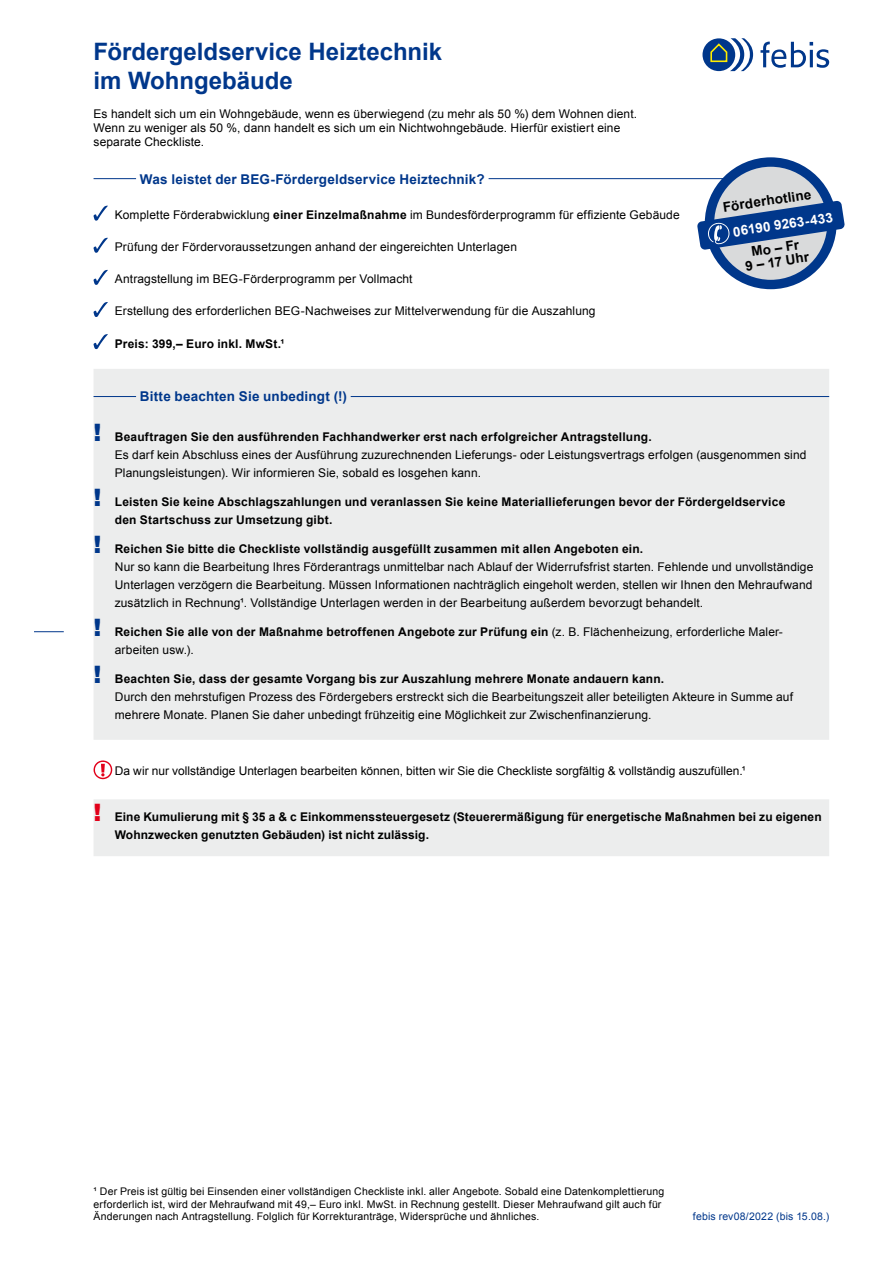
<style>
.page{position:relative;width:893px;height:1263px;background:#fff}
.page>*{position:absolute;margin:0;border:0;box-sizing:border-box;transform-origin:0 0}
.t1{font:700 24px/28.8px "Arial";color:#00378b}
.t2{font:700 13.5px "Arial";letter-spacing:.015em;color:#00378b}
.t3{font:700 13.5px/13.5px "Arial";color:#000;text-align:center}
.t4{font:700 13.5px "Arial";color:#fff}
.t5{font:12px/18px "Arial";letter-spacing:.01em;color:#000}
.t6{font:700 12px/18px "Arial";letter-spacing:.015em;color:#000}
.t7{font:10.5px/12.6px "Arial";letter-spacing:.015em;color:#000}
.t8{font:10.5px "Arial";letter-spacing:.015em;color:#00378b}
.s1{font-weight:700}
.s2{font-weight:900;font-size:24px;color:#00378b}
.s3{font-weight:400}
.s4{font-weight:900;font-size:24px;color:#e2001a}
</style>
<div class="page">
<hr style="left:34px;top:631px;width:30px;height:1px;background:#00378b">
<svg style="left:702px;top:38px;width:33px;height:33px"></svg>
<svg style="left:709px;top:38px;width:44px;height:33px"></svg>
<svg style="left:760px;top:42px;width:69px;height:26px"></svg>
<svg style="left:94px;top:369px;width:735px;height:487px;background:#eeefef"></svg>
<hr style="left:94px;top:178px;width:42px;height:1px;background:#00378b">
<hr style="left:489px;top:178px;width:274px;height:1px;background:#00378b">
<svg style="left:94px;top:206px;width:14px;height:15px"></svg>
<svg style="left:94px;top:238px;width:14px;height:15px"></svg>
<svg style="left:94px;top:270px;width:14px;height:15px"></svg>
<svg style="left:94px;top:302px;width:14px;height:15px"></svg>
<svg style="left:94px;top:334px;width:14px;height:15px"></svg>
<hr style="left:94px;top:396px;width:42px;height:1px;background:#00378b">
<hr style="left:351px;top:396px;width:478px;height:1px;background:#00378b">
<svg style="left:93px;top:760px;width:19px;height:19px"></svg>
<svg style="left:709px;top:162px;width:123px;height:122px;background:#b5becd"></svg>
<div style="left:705px;top:157px;width:132px;height:132px;border:9px solid #00378b;border-radius:50%"></div>
<svg style="left:697px;top:201px;width:148px;height:49px;background:#587aad"></svg>
<h1 class="t1" style="left:94px;top:38px;width:350px">Fördergeldservice Heiztechnik im Wohngebäude</h1>
<p class="t5" style="left:94px;top:106px;width:545px;line-height:14.4px">Es handelt sich um ein Wohngebäude, wenn es überwiegend (zu mehr als 50 %) dem Wohnen dient.<br>Wenn zu weniger als 50 %, dann handelt es sich um ein Nichtwohngebäude. Hierfür existiert eine separate Checkliste.</p>
<p class="t2" style="left:140px;top:170px;width:346px">Was leistet der BEG-Fördergeldservice Heiztechnik?</p>
<p class="t5" style="left:115px;top:206px;width:566px">Komplette Förderabwicklung <span class="s1">einer Einzelmaßnahme</span> im Bundesförderprogramm für effiziente Gebäude</p>
<p class="t5" style="left:115px;top:238px;width:404px">Prüfung der Fördervoraussetzungen anhand der eingereichten Unterlagen</p>
<p class="t5" style="left:115px;top:270px;width:299px">Antragstellung im BEG-Förderprogramm per Vollmacht</p>
<p class="t5" style="left:115px;top:302px;width:482px">Erstellung des erforderlichen BEG-Nachweises zur Mittelverwendung für die Auszahlung</p>
<p class="t6" style="left:115px;top:335px;width:171px">Preis: 399,– Euro inkl. MwSt.¹</p>
<p class="t3" style="left:722px;top:201px;width:90px;rotate:-9deg">Förderhotline</p>
<p class="t3" style="left:742px;top:247px;width:66px;rotate:-9deg">Mo – Fr<br>9 – 17 Uhr</p>
<p class="t4" style="left:732px;top:223px;width:102px;rotate:-9deg">06190 9263-433</p>
<p class="t2" style="left:140px;top:388px;width:209px">Bitte beachten Sie unbedingt (!)</p>
<p class="t5" style="left:115px;top:428px;width:693px;text-indent:-21px"><span class="s2">!</span> <span class="s1">Beauftragen Sie den ausführenden Fachhandwerker erst nach erfolgreicher Antragstellung.<br></span>Es darf kein Abschluss eines der Ausführung zuzurechnenden Lieferungs- oder Leistungsvertrags erfolgen (ausgenommen sind<br>Planungsleistungen). Wir informieren Sie, sobald es losgehen kann.</p>
<p class="t6" style="left:115px;top:493px;width:672px;text-indent:-21px"><span class="s2">!</span> Leisten Sie keine Abschlagszahlungen und veranlassen Sie keine Materiallieferungen bevor der Fördergeldservice den Startschuss zur Umsetzung gibt.</p>
<p class="t5" style="left:115px;top:540px;width:700px;text-indent:-21px"><span class="s2">!</span> <span class="s1">Reichen Sie bitte die Checkliste vollständig ausgefüllt zusammen mit allen Angeboten ein.<br></span>Nur so kann die Bearbeitung Ihres Förderantrags unmittelbar nach Ablauf der Widerrufsfrist starten. Fehlende und unvollständige Unterlagen verzögern die Bearbeitung. Müssen Informationen nachträglich eingeholt werden, stellen wir Ihnen den Mehraufwand zusätzlich in Rechnung¹. Vollständige Unterlagen werden in der Bearbeitung außerdem bevorzugt behandelt.</p>
<p class="t6" style="left:115px;top:623px;width:670px;text-indent:-21px"><span class="s2">!</span> Reichen Sie alle von der Maßnahme betroffenen Angebote zur Prüfung ein <span class="s3">(z. B. Flächenheizung, erforderliche Maler&shy;arbeiten usw.).</span></p>
<p class="t5" style="left:115px;top:669px;width:680px;text-indent:-21px"><span class="s2">!</span> <span class="s1">Beachten Sie, dass der gesamte Vorgang bis zur Auszahlung mehrere Monate andauern kann.<br></span>Durch den mehrstufigen Prozess des Fördergebers erstreckt sich die Bearbeitungszeit aller beteiligten Akteure in Summe auf mehrere Monate. Planen Sie daher unbedingt frühzeitig eine Möglichkeit zur Zwischenfinanzierung.</p>
<p class="t5" style="left:115px;top:762px;width:632px">Da wir nur vollständige Unterlagen bearbeiten können, bitten wir Sie die Checkliste sorgfältig &amp; vollständig auszufüllen.¹</p>
<p class="t6" style="left:115px;top:808px;width:708px;text-indent:-21px"><span class="s4">!</span> Eine Kumulierung mit § 35 a &amp; c Einkommenssteuergesetz (Steuerermäßigung für energetische Maßnahmen bei zu eigenen<br>Wohnzwecken genutzten Gebäuden) ist nicht zulässig.</p>
<p class="t7" style="left:94px;top:1185px;width:572px">¹ Der Preis ist gültig bei Einsenden einer vollständigen Checkliste inkl. aller Angebote. Sobald eine Datenkomplettierung erforderlich ist, wird der Mehraufwand mit 49,– Euro inkl. MwSt. in Rechnung gestellt. Dieser Mehraufwand gilt auch für<br>Änderungen nach Antragstellung. Folglich für Korrekturanträge, Widersprüche und ähnliches.</p>
<p class="t8" style="left:693px;top:1209px;width:138px">febis rev08/2022 (bis 15.08.)</p>
</div>
